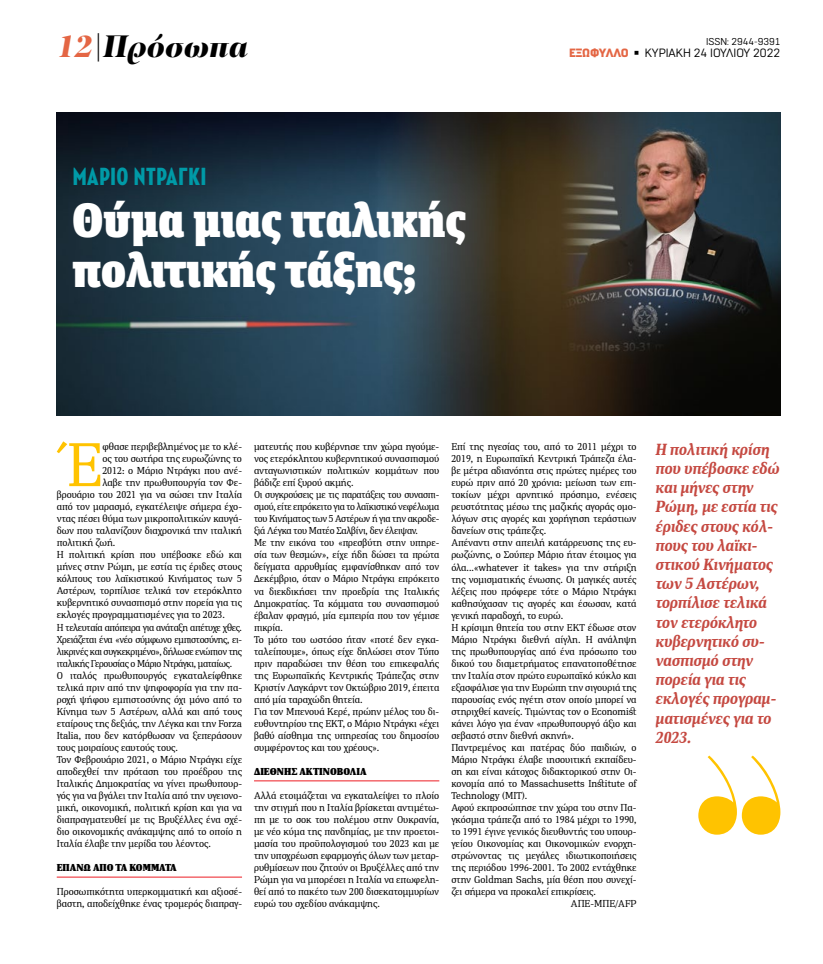
<style>
.page{position:relative;width:823px;height:964px;background:#fff}
.page>*{position:absolute;margin:0;border:0;box-sizing:border-box;transform-origin:0 0}
.t1{font:61.7px "PFDIN Serif";color:#ffc300}
.t2{font:900 48px/51px "FF Unit Slab Pro";color:#fff}
.t3{font:italic 900 32px "PF Regal Display Pro";color:#000}
.t4{font:700 24px "Varvara";letter-spacing:.01em;color:#009aa7}
.t5{font:italic 700 16px/19.2px "PFDIN Serif";color:#c54941}
.t6{font:12px "Normative Pro";color:#000}
.t7{font:10px/12px "PFDIN Serif";color:#000}
.t8{font:10px "PFDIN Serif";letter-spacing:-.03em;color:#000}
.t9{font:900 10px "PFDIN Serif";color:#000}
.t10{font:10px "Normative Pro";color:#000}
.s1{color:#e46644}
.s2{font-weight:900;color:#e46644}
</style>
<div class="page">
<hr style="left:57px;top:877px;width:185px;height:1px;background:#ed1d24">
<hr style="left:254px;top:780px;width:185px;height:1px;background:#ed1d24">
<img style="left:57px;top:112px;width:723px;height:303px">
<svg style="left:698px;top:755px;width:82px;height:79px"></svg>
<h3 class="t3" style="left:57px;top:26px;width:193px"><span class="s1">12</span>|Πρόσωπα</h3>
<h3 class="t4" style="left:72px;top:164px;width:135px">ΜΆΡΙΟ ΝΤΡΆΓΚΙ</h3>
<h2 class="t2" style="left:72px;top:192px;width:394px">Θύμα μιας ιταλικής πολιτικής τάξης;</h2>
<p class="t10" style="left:705px;top:36px;width:76px">ISSN: 2944-9391</p>
<p class="t6" style="left:568px;top:46px;width:213px"><span class="s2">ΕΞΩΦΥΛΛΟ</span> ◾ ΚΥΡΙΑΚΗ 24 ΙΟΥΛΙΟΥ 2022</p>
<h1 class="t1" style="left:67px;top:426px;width:37px">Έ</h1>
<p class="t7" style="left:102px;top:441px;width:141px">φθασε περιβεβλημένος με το κλέ-</p>
<p class="t7" style="left:102px;top:453px;width:141px">ος του σωτήρα της ευρωζώνης το</p>
<p class="t7" style="left:102px;top:465px;width:141px">2012: ο Μάριο Ντράγκι που ανέ-</p>
<p class="t7" style="left:102px;top:477px;width:141px">λαβε την πρωθυπουργία τον Φε-</p>
<p class="t7" style="left:57px;top:489px;width:187px">βρουάριο του 2021 για να σώσει την Ιταλία</p>
<p class="t7" style="left:57px;top:501px;width:187px">από τον μαρασμό, εγκατέλειψε σήμερα έχο-</p>
<p class="t7" style="left:57px;top:513px;width:187px">ντας πέσει θύμα των μικροπολιτικών καυγά-</p>
<p class="t7" style="left:57px;top:525px;width:187px">δων που ταλανίζουν διαχρονικά την ιταλική</p>
<p class="t7" style="left:57px;top:537px;width:60px">πολιτική ζωή.</p>
<p class="t7" style="left:57px;top:549px;width:187px">Η πολιτική κρίση που υπέβοσκε εδώ και</p>
<p class="t7" style="left:57px;top:561px;width:187px">μήνες στην Ρώμη, με εστία τις έριδες στους</p>
<p class="t7" style="left:57px;top:573px;width:187px">κόλπους του λαϊκιστικού Κινήματος των 5</p>
<p class="t7" style="left:57px;top:585px;width:187px">Αστέρων, τορπίλισε τελικά τον ετερόκλητο</p>
<p class="t7" style="left:57px;top:597px;width:187px">κυβερνητικό συνασπισμό στην πορεία για τις</p>
<p class="t7" style="left:57px;top:609px;width:170px">εκλογές προγραμματισμένες για το 2023.</p>
<p class="t8" style="left:57px;top:621px;width:187px">Η τελευταία απόπειρα για ανάταξη απέτυχε χθες.</p>
<p class="t8" style="left:57px;top:633px;width:187px">Χρειάζεται ένα «νέο σύμφωνο εμπιστοσύνης, ει-</p>
<p class="t8" style="left:57px;top:645px;width:187px">λικρινές και συγκεκριμένο», δήλωσε ενώπιον της</p>
<p class="t8" style="left:57px;top:657px;width:177px">ιταλικής Γερουσίας ο Μάριο Ντράγκι, ματαίως.</p>
<p class="t7" style="left:57px;top:669px;width:187px">Ο ιταλός πρωθυπουργός εγκαταλείφθηκε</p>
<p class="t7" style="left:57px;top:681px;width:187px">τελικά πριν από την ψηφοφορία για την πα-</p>
<p class="t7" style="left:57px;top:693px;width:187px">ροχή ψήφου εμπιστοσύνης όχι μόνο από το</p>
<p class="t7" style="left:57px;top:705px;width:187px">Κίνημα των 5 Αστέρων, αλλά και από τους</p>
<p class="t7" style="left:57px;top:717px;width:187px">εταίρους της δεξιάς, την Λέγκα και την Forza</p>
<p class="t7" style="left:57px;top:729px;width:187px">Italia, που δεν κατόρθωσαν να ξεπεράσουν</p>
<p class="t7" style="left:57px;top:741px;width:123px">τους μοιραίους εαυτούς τους.</p>
<p class="t7" style="left:57px;top:753px;width:187px">Τον Φεβρουάριο 2021, ο Μάριο Ντράγκι είχε</p>
<p class="t7" style="left:57px;top:765px;width:187px">αποδεχθεί την πρόταση του προέδρου της</p>
<p class="t7" style="left:57px;top:777px;width:187px">Ιταλικής Δημοκρατίας να γίνει πρωθυπουρ-</p>
<p class="t7" style="left:57px;top:789px;width:187px">γός για να βγάλει την Ιταλία από την υγειονο-</p>
<p class="t7" style="left:57px;top:801px;width:187px">μική, οικονομική, πολιτική κρίση και για να</p>
<p class="t7" style="left:57px;top:813px;width:187px">διαπραγματευθεί με τις Βρυξέλλες ένα σχέ-</p>
<p class="t7" style="left:57px;top:825px;width:187px">διο οικονομικής ανάκαμψης από το οποίο η</p>
<p class="t7" style="left:57px;top:837px;width:156px">Ιταλία έλαβε την μερίδα του λέοντος.</p>
<p class="t9" style="left:57px;top:861px;width:121px">ΕΠΆΝΩ ΑΠΌ ΤΑ ΚΌΜΜΑΤΑ</p>
<p class="t7" style="left:57px;top:886px;width:187px">Προσωπικότητα υπερκομματική και αξιοσέ&shy;βαστη, αποδείχθηκε ένας τρομερός διαπραγ-</p>
<p class="t7" style="left:254px;top:441px;width:187px">ματευτής που κυβέρνησε την χώρα ηγούμε&shy;νος ετερόκλητου κυβερνητικού συνασπισμού ανταγωνιστικών πολιτικών κομμάτων που βάδιζε επί ξυρού ακμής.<br>Οι συγκρούσεις με τις παρατάξεις του συνασπι&shy;σμού, είτε επρόκειτο για το λαϊκιστικό νεφέλωμα του Κινήματος των 5 Αστέρων ή για την ακροδε&shy;ξιά Λέγκα του Ματέο Σαλβίνι, δεν έλειψαν.<br>Με την εικόνα του «πρεσβύτη στην υπηρε&shy;σία των θεσμών», είχε ήδη δώσει τα πρώτα δείγματα αρρυθμίας εμφανίσθηκαν από τον Δεκέμβριο, όταν ο Μάριο Ντράγκι επρόκειτο να διεκδικήσει την προεδρία της Ιταλικής Δημοκρατίας. Τα κόμματα του συνασπισμού έβαλαν φραγμό, μία εμπειρία που τον γέμισε πικρία.<br>Το μότο του ωστόσο ήταν «ποτέ δεν εγκα&shy;ταλείπουμε», όπως είχε δηλώσει στον Τύπο πριν παραδώσει την θέση του επικεφαλής της Ευρωπαϊκής Κεντρικής Τράπεζας στην Κριστίν Λαγκάρντ τον Οκτώβριο 2019, έπειτα από μία ταραχώδη θητεία.<br>Για τον Μπενουά Κερέ, πρώην μέλος του δι&shy;ευθυντηρίου της ΕΚΤ, ο Μάριο Ντράγκι «έχει βαθύ αίσθημα της υπηρεσίας του δημοσίου συμφέροντος και του χρέους».</p>
<p class="t9" style="left:254px;top:765px;width:114px">ΔΙΕΘΝΉΣ ΑΚΤΙΝΟΒΟΛΊΑ</p>
<p class="t7" style="left:254px;top:789px;width:187px;text-align:justify">Αλλά ετοιμάζεται να εγκαταλείψει το πλοίο την στιγμή που η Ιταλία βρίσκεται αντιμέτω&shy;πη με το σοκ του πολέμου στην Ουκρανία, με νέο κύμα της πανδημίας, με την προετοι&shy;μασία του προϋπολογισμού του 2023 και με την υποχρέωση εφαρμογής όλων των μεταρ&shy;ρυθμίσεων που ζητούν οι Βρυξέλλες από την Ρώμη για να μπορέσει η Ιταλία να επωφελη&shy;θεί από το πακέτο των 200 δισεκατομμυρίων ευρώ του σχεδίου ανάκαμψης.</p>
<p class="t7" style="left:451px;top:441px;width:187px">Επί της ηγεσίας του, από το 2011 μέχρι το</p>
<p class="t7" style="left:451px;top:453px;width:187px">2019, η Ευρωπαϊκή Κεντρική Τράπεζα έλα-</p>
<p class="t7" style="left:451px;top:465px;width:187px">βε μέτρα αδιανόητα στις πρώτες ημέρες του</p>
<p class="t7" style="left:451px;top:477px;width:187px">ευρώ πριν από 20 χρόνια: μείωση των επι-</p>
<p class="t7" style="left:451px;top:489px;width:187px">τοκίων μέχρι αρνητικό πρόσημο, ενέσεις</p>
<p class="t7" style="left:451px;top:501px;width:187px">ρευστότητας μέσω της μαζικής αγοράς ομο-</p>
<p class="t7" style="left:451px;top:513px;width:187px">λόγων στις αγορές και χορήγηση τεράστιων</p>
<p class="t7" style="left:451px;top:525px;width:97px">δανείων στις τράπεζες.</p>
<p class="t7" style="left:451px;top:537px;width:187px">Απέναντι στην απειλή κατάρρευσης της ευ-</p>
<p class="t7" style="left:451px;top:549px;width:187px">ρωζώνης, ο Σούπερ Μάριο ήταν έτοιμος για</p>
<p class="t7" style="left:451px;top:561px;width:187px">όλα...«whatever it takes» για την στήριξη</p>
<p class="t7" style="left:451px;top:573px;width:187px">της νομισματικής ένωσης. Οι μαγικές αυτές</p>
<p class="t7" style="left:451px;top:585px;width:187px">λέξεις που πρόφερε τότε ο Μάριο Ντράγκι</p>
<p class="t7" style="left:451px;top:597px;width:187px">καθησύχασαν τις αγορές και έσωσαν, κατά</p>
<p class="t7" style="left:451px;top:609px;width:113px">γενική παραδοχή, το ευρώ.</p>
<p class="t7" style="left:451px;top:621px;width:187px">Η κρίσιμη θητεία του στην ΕΚΤ έδωσε στον</p>
<p class="t7" style="left:451px;top:633px;width:187px">Μάριο Ντράγκι διεθνή αίγλη. Η ανάληψη</p>
<p class="t7" style="left:451px;top:645px;width:187px">της πρωθυπουργίας από ένα πρόσωπο του</p>
<p class="t7" style="left:451px;top:657px;width:187px">δικού του διαμετρήματος επανατοποθέτησε</p>
<p class="t7" style="left:451px;top:669px;width:187px">την Ιταλία στον πρώτο ευρωπαϊκό κύκλο και</p>
<p class="t7" style="left:451px;top:681px;width:187px">εξασφάλισε για την Ευρώπη την σιγουριά της</p>
<p class="t7" style="left:451px;top:693px;width:187px">παρουσίας ενός ηγέτη στον οποίο μπορεί να</p>
<p class="t7" style="left:451px;top:705px;width:187px">στηριχθεί κανείς. Τιμώντας τον ο Economist</p>
<p class="t7" style="left:451px;top:717px;width:187px">κάνει λόγο για έναν «πρωθυπουργό άξιο και</p>
<p class="t7" style="left:451px;top:729px;width:124px">σεβαστό στην διεθνή σκηνή».</p>
<p class="t7" style="left:451px;top:741px;width:187px">Παντρεμένος και πατέρας δύο παιδιών, ο</p>
<p class="t7" style="left:451px;top:753px;width:187px">Μάριο Ντράγκι έλαβε ιησουιτική εκπαίδευ-</p>
<p class="t7" style="left:451px;top:765px;width:187px">ση και είναι κάτοχος διδακτορικού στην Οι-</p>
<p class="t7" style="left:451px;top:777px;width:187px">κονομία από το Massachusetts Institute of</p>
<p class="t7" style="left:451px;top:789px;width:77px">Technology (MIT).</p>
<p class="t7" style="left:451px;top:801px;width:187px">Αφού εκπροσώπησε την χώρα του στην Πα-</p>
<p class="t7" style="left:451px;top:813px;width:187px">γκόσμια τράπεζα από το 1984 μέχρι το 1990,</p>
<p class="t7" style="left:451px;top:826px;width:187px">το 1991 έγινε γενικός διευθυντής του υπουρ-</p>
<p class="t7" style="left:451px;top:838px;width:187px">γείου Οικονομίας και Οικονομικών ενορχη-</p>
<p class="t7" style="left:451px;top:850px;width:187px">στρώνοντας τις μεγάλες ιδιωτικοποιήσεις</p>
<p class="t7" style="left:451px;top:862px;width:187px">της περιόδου 1996-2001. Το 2002 εντάχθηκε</p>
<p class="t7" style="left:451px;top:874px;width:187px">στην Goldman Sachs, μία θέση που συνεχί-</p>
<p class="t7" style="left:451px;top:886px;width:146px">ζει σήμερα να προκαλεί επικρίσεις.</p>
<p class="t7" style="left:570px;top:898px;width:67px">ΑΠΕ-ΜΠΕ/AFP</p>
<p class="t5" style="left:655px;top:440px;width:125px">Η πολιτική κρίση που υπέβοσκε εδώ και μήνες στην<br>Ρώμη, με εστία τις έριδες στους κόλ&shy;πους του λαϊκι&shy;στικού Κινήματος των 5 Αστέρων, τορπίλισε τελικά τον ετερόκλητο κυβερνητικό συ&shy;νασπισμό στην πορεία για τις εκλογές προγραμ&shy;ματισμένες για το<br>2023.</p>
</div>
